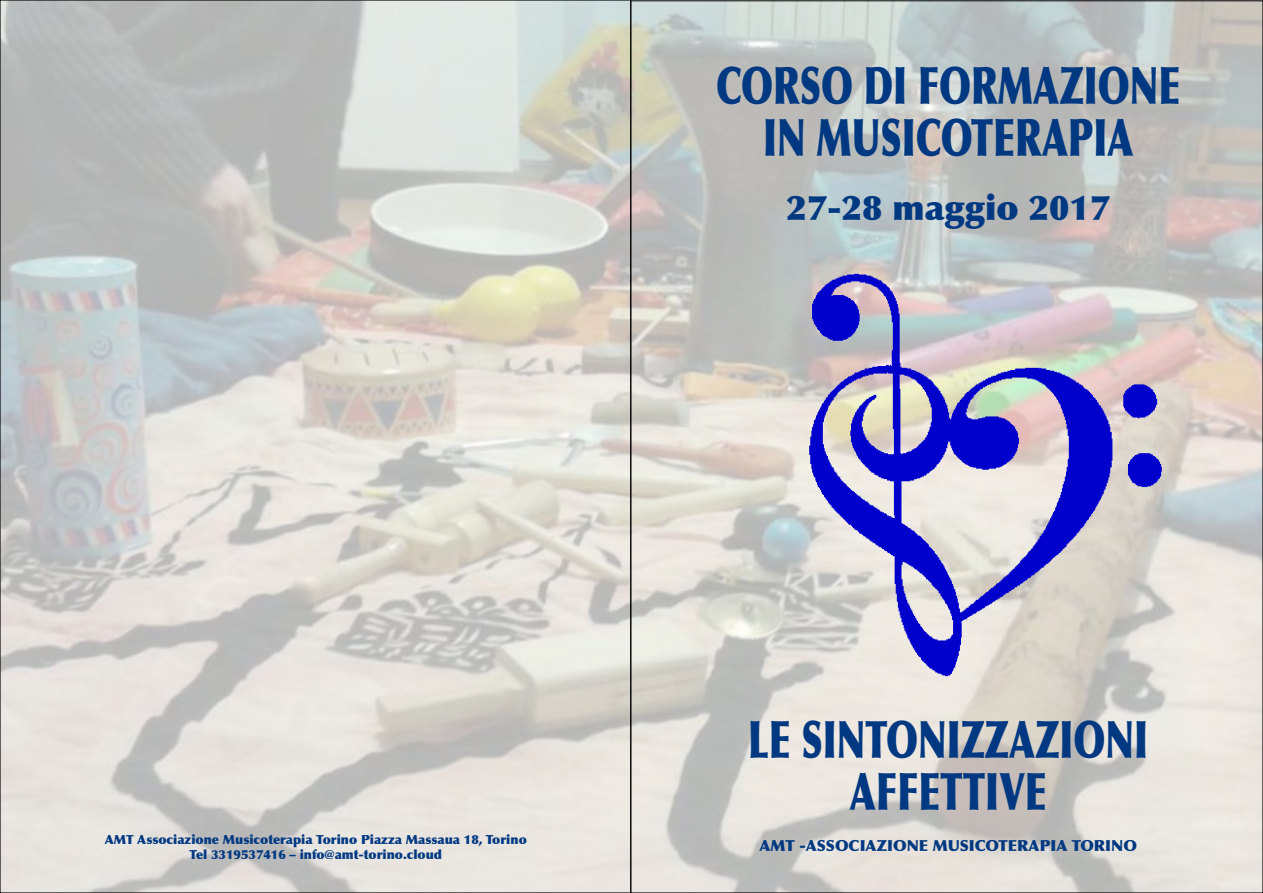
<style>
.page{position:relative;width:1263px;height:893px;background:#fff}
.page>*{position:absolute;margin:0;border:0;box-sizing:border-box;transform-origin:0 0}
.t1{font:900 51.9px/52.2px "Optima";color:#003882;text-align:center;scale:.69 1}
.t2{font:900 34.2px "Optima";color:#003882}
.t3{font:900 15.3px "Optima";color:#003882}
.t4{font:900 12.6px/15.1px "Optima";color:#003882;text-align:center}
</style>
<div class="page">
<img style="left:2px;top:0;width:1261px;height:891px">
<img style="left:614px;top:133px;width:649px;height:680px">
<h1 class="t1" style="left:716px;top:60px;width:674px">CORSO DI FORMAZIONE<br>IN MUSICOTERAPIA</h1>
<h2 class="t2" style="left:787px;top:187px;width:325px">27-28 maggio 2017</h2>
<p class="t4" style="left:105px;top:832px;width:424px">AMT Associazione Musicoterapia Torino Piazza Massaua 18, Torino<br>Tel 3319537416 – info@amt-torino.cloud</p>
<h1 class="t1" style="left:748px;top:714px;width:581px">LE SINTONIZZAZIONI<br>AFFETTIVE</h1>
<p class="t3" style="left:760px;top:836px;width:379px">AMT -ASSOCIAZIONE MUSICOTERAPIA TORINO</p>
</div>
